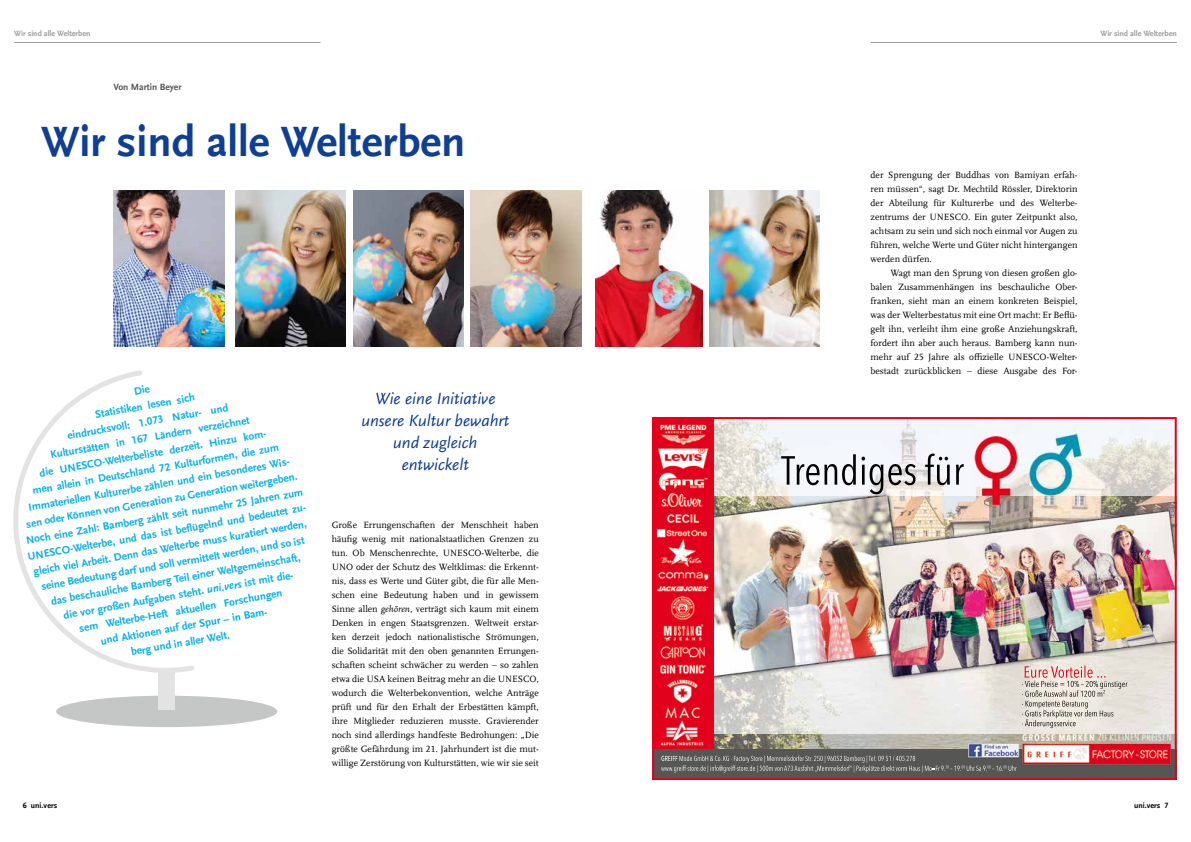
<style>
.page{position:relative;width:1191px;height:842px;background:#fff}
.page>*{position:absolute;margin:0;border:0;box-sizing:border-box;transform-origin:0 0}
.t1{font:700 44.4px "UB Scala Sans";color:#0f3f93}
.t2{font:italic 17px/22px "UB Scala Sans";color:#0f3f93;text-align:center}
.t3{font:700 11px "UB Scala Sans";color:#00b0eb}
.t4{font:9.5px/14px "UB Scala";color:#000;text-align:justify}
.t5{font:700 9.5px "UB Scala Sans";color:#565655}
.t6{font:700 8px "UB Scala Sans";color:#9c9c9d}
.t7{font:700 8px "UB Scala Sans";color:#000}
.s1{font-style:italic}
</style>
<div class="page">
<hr style="left:14px;top:42px;width:306px;height:1px;background:#9c9c9d">
<hr style="left:870px;top:42px;width:306px;height:1px;background:#9c9c9d">
<img style="left:713px;top:496px;width:463px;height:254px">
<img style="left:713px;top:641px;width:463px;height:92px">
<img style="left:713px;top:417px;width:463px;height:79px">
<img style="left:652px;top:417px;width:61px;height:333px">
<img style="left:652px;top:750px;width:524px;height:30px">
<img style="left:687px;top:755px;width:26px;height:6px">
<svg style="left:755px;top:757px;width:7px;height:4px"></svg>
<img style="left:764px;top:755px;width:78px;height:8px">
<img style="left:854px;top:755px;width:61px;height:8px">
<img style="left:681px;top:765px;width:30px;height:8px">
<img style="left:714px;top:765px;width:43px;height:8px">
<img style="left:794px;top:765px;width:76px;height:8px">
<svg style="left:875px;top:767px;width:4px;height:4px"></svg>
<img style="left:881px;top:765px;width:50px;height:8px">
<img style="left:970px;top:765px;width:44px;height:6px">
<img style="left:1034px;top:681px;width:63px;height:6px">
<img style="left:1104px;top:681px;width:20px;height:8px">
<img style="left:1025px;top:690px;width:79px;height:7px">
<img style="left:1025px;top:701px;width:62px;height:7px">
<img style="left:1025px;top:710px;width:78px;height:6px">
<img style="left:1025px;top:719px;width:28px;height:9px">
<img style="left:1056px;top:720px;width:19px;height:6px">
<img style="left:1024px;top:666px;width:68px;height:12px">
<img style="left:781px;top:454px;width:167px;height:31px">
<img style="left:235px;top:191px;width:111px;height:156px">
<img style="left:113px;top:191px;width:111px;height:156px">
<img style="left:353px;top:191px;width:110px;height:156px">
<img style="left:471px;top:191px;width:110px;height:156px">
<img style="left:595px;top:191px;width:107px;height:156px">
<img style="left:709px;top:191px;width:110px;height:155px">
<div style="left:56px;top:696px;width:221px;height:31px;background:#c5c6c6;border-radius:50%"></div>
<svg style="left:13px;top:370px;width:181px;height:312px"></svg>
<div style="left:159px;top:671px;width:16px;height:39px;background:#e3e3e3"></div>
<svg style="left:134px;top:385px;width:16px;height:10px"></svg>
<p class="t6" style="left:14px;top:29px;width:78px">Wir sind alle Welterben</p>
<p class="t6" style="left:1100px;top:29px;width:78px">Wir sind alle Welterben</p>
<p class="t5" style="left:113px;top:81px;width:70px">Von Martin Beyer</p>
<h1 class="t1" style="left:41px;top:115px;width:426px">Wir sind alle Welterben</h1>
<p class="t3" style="left:94px;top:408px;width:103px;rotate:-10deg">Statistiken lesen sich</p>
<p class="t3" style="left:66px;top:429px;width:165px;rotate:-10deg">eindrucksvoll: 1.073 Natur- und</p>
<p class="t3" style="left:50px;top:448px;width:204px;rotate:-10deg">Kulturstätten in 167 Ländern verzeichnet</p>
<p class="t3" style="left:39px;top:467px;width:232px;rotate:-10deg">die UNESCO-Welterbeliste derzeit. Hinzu kom-</p>
<p class="t3" style="left:31px;top:484px;width:251px;rotate:-10deg">men allein in Deutschland 72 Kulturformen, die zum</p>
<p class="t3" style="left:27px;top:501px;width:267px;rotate:-10deg">Immateriellen Kulturerbe zählen und ein besonderes Wis-</p>
<p class="t3" style="left:25px;top:518px;width:276px;rotate:-10deg">sen oder Können von Generation zu Generation weitergeben.</p>
<p class="t3" style="left:25px;top:534px;width:283px;rotate:-10deg">Noch eine Zahl: Bamberg zählt seit nunmehr 25 Jahren zum</p>
<p class="t3" style="left:27px;top:550px;width:284px;rotate:-10deg">UNESCO-Welterbe, und das ist befl ügelnd und bedeutet zu-</p>
<p class="t3" style="left:33px;top:565px;width:279px;rotate:-10deg">gleich viel Arbeit. Denn das Welterbe muss kuratiert werden,</p>
<p class="t3" style="left:40px;top:580px;width:269px;rotate:-10deg">seine Bedeutung darf und soll vermittelt werden, und so ist</p>
<p class="t3" style="left:50px;top:595px;width:254px;rotate:-10deg">das beschauliche Bamberg Teil einer Weltgemeinschaft,</p>
<p class="t3" style="left:63px;top:609px;width:235px;rotate:-10deg">die vor großen Aufgaben steht. <span class="s1">uni.vers</span> ist mit die-</p>
<p class="t3" style="left:78px;top:622px;width:208px;rotate:-10deg">sem Welterbe-Heft aktuellen Forschungen</p>
<p class="t3" style="left:100px;top:635px;width:171px;rotate:-10deg">und Aktionen auf der Spur – in Bam-</p>
<p class="t3" style="left:130px;top:645px;width:101px;rotate:-10deg">berg und in aller Welt.</p>
<h2 class="t2" style="left:361px;top:387px;width:149px">Wie eine Initiative unsere Kultur bewahrt und zugleich entwickelt</h2>
<p class="t4" style="left:332px;top:518px;width:208px">Große Errungenschaften der Menschheit haben häufig wenig mit nationalstaatlichen Grenzen zu tun. Ob Menschenrechte, UNESCO-Welterbe, die UNO oder der Schutz des Weltklimas: die Erkennt&shy;nis, dass es Werte und Güter gibt, die für alle Men&shy;schen eine Bedeutung haben und in gewissem Sinne allen <span class="s1">gehören</span>, verträgt sich kaum mit einem Denken in engen Staatsgrenzen. Weltweit erstar&shy;ken derzeit jedoch nationalistische Strömungen, die Solidarität mit den oben genannten Errungen&shy;schaften scheint schwächer zu werden – so zahlen etwa die USA keinen Beitrag mehr an die UNESCO, wodurch die Welterbekonvention, welche Anträge prüft und für den Erhalt der Erbestätten kämpft, ihre Mitglieder reduzieren musste. Gravierender noch sind allerdings handfeste Bedrohungen: „Die größte Gefährdung im 21. Jahrhundert ist die mut&shy;willige Zerstörung von Kulturstätten, wie wir sie seit</p>
<p class="t4" style="left:870px;top:168px;width:208px">der Sprengung der Buddhas von Bamiyan erfah&shy;ren müssen“, sagt Dr. Mechtild Rössler, Direktorin der Abteilung für Kulturerbe und des Welterbe&shy;zentrums der UNESCO. Ein guter Zeitpunkt also, achtsam zu sein und sich noch einmal vor Augen zu führen, welche Werte und Güter nicht hintergangen werden dürfen.</p>
<p class="t4" style="left:870px;top:266px;width:208px;text-indent:20px">Wagt man den Sprung von diesen großen glo&shy;balen Zusammenhängen ins beschauliche Ober&shy;franken, sieht man an einem konkreten Beispiel, was der Welterbestatus mit eine Ort macht: Er Beflü&shy;gelt ihn, verleiht ihm eine große Anziehungskraft, fordert ihn aber auch heraus. Bamberg kann nun&shy;mehr auf 25 Jahre als offizielle UNESCO-Welter&shy;bestadt zurückblicken – diese Ausgabe des For-</p>
<p class="t7" style="left:23px;top:800px;width:36px">6 uni.vers</p>
<p class="t7" style="left:1134px;top:800px;width:36px">uni.vers 7</p>
</div>
